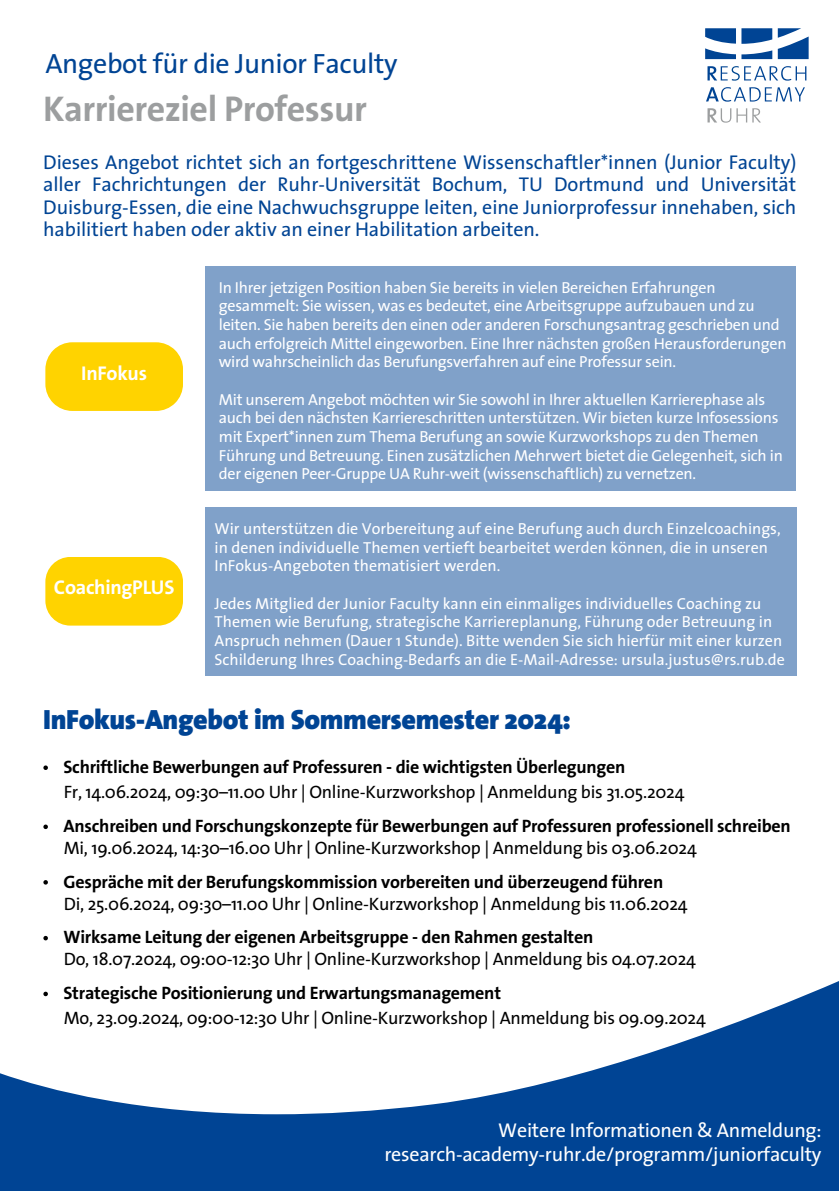
<style>
.page{position:relative;width:839px;height:1191px;background:#fff}
.page>*{position:absolute;margin:0;border:0;box-sizing:border-box;transform-origin:0 0}
.t1{font:700 36px "The Sans B7";letter-spacing:-.015em;color:#9c9e9f}
.t2{font:900 28px "The Sans";letter-spacing:-.015em;color:#004494}
.t3{font:28px "The Sans";letter-spacing:-.015em;color:#004494}
.t4{font:20px/22.4px "The Sans";letter-spacing:-.005em;color:#004494;text-align:justify}
.t5{font:20px/24px "The Sans";letter-spacing:-.015em;color:#fff;text-align:right}
.t6{font:700 20px "The Sans B7";letter-spacing:-.015em;color:#fff}
.t7{font:18px "The Sans";letter-spacing:-.015em;color:#000}
.t8{font:700 18px "The Sans B7";letter-spacing:-.015em;color:#000}
.t9{font:16px/18.6px "The Sans";letter-spacing:-.015em;color:#fff}
</style>
<div class="page">
<svg style="left:0;top:981px;width:838px;height:206px;fill:#004494"></svg>
<hr style="left:0;top:1187px;width:838px;height:4px;background:#004494">
<svg style="left:707px;top:66px;width:99px;height:15px"></svg>
<svg style="left:706px;top:87px;width:98px;height:15px"></svg>
<svg style="left:707px;top:108px;width:54px;height:15px"></svg>
<svg style="left:705px;top:28px;width:103px;height:31px"></svg>
<svg style="left:45px;top:342px;width:138px;height:69px"></svg>
<div style="left:45px;top:557px;width:138px;height:69px;background:#ffd300;border-radius:25px"></div>
<div style="left:205px;top:266px;width:591px;height:225px;background:#80a1c9"></div>
<div style="left:205px;top:507px;width:591px;height:168px;background:#80a1c9"></div>
<svg style="left:43px;top:765px;width:5px;height:5px"></svg>
<svg style="left:43px;top:825px;width:5px;height:4px"></svg>
<svg style="left:43px;top:880px;width:5px;height:5px"></svg>
<svg style="left:43px;top:936px;width:5px;height:4px"></svg>
<svg style="left:43px;top:992px;width:5px;height:4px"></svg>
<p class="t3" style="left:45px;top:52px;width:353px">Angebot für die Junior Faculty</p>
<p class="t1" style="left:43px;top:90px;width:325px">Karriereziel Professur</p>
<h2 class="t4" style="left:43px;top:152px;width:754px">Dieses Angebot richtet sich an fortgeschrittene Wissenschaftler*innen (Junior Faculty) aller Fachrichtungen der Ruhr-Universität Bochum, TU Dortmund und Universität Duisburg-Essen, die eine Nachwuchsgruppe leiten, eine Juniorprofessur innehaben, sich habilitiert haben oder aktiv an einer Habilitation arbeiten.</h2>
<h2 class="t6" style="left:81px;top:363px;width:67px">InFokus</h2>
<h1 class="t6" style="left:54px;top:577px;width:122px">CoachingPLUS</h1>
<p class="t9" style="left:219px;top:279px;width:569px">In Ihrer jetzigen Position haben Sie bereits in vielen Bereichen Erfahrungen gesammelt: Sie wissen, was es bedeutet, eine Arbeitsgruppe aufzubauen und zu leiten. Sie haben bereits den einen oder anderen Forschungsantrag geschrieben und auch erfolgreich Mittel eingeworben. Eine Ihrer nächsten großen Herausforderungen wird wahrscheinlich das Berufungsverfahren auf eine Professur sein.</p>
<h3 class="t9" style="left:219px;top:391px;width:565px">Mit unserem Angebot möchten wir Sie sowohl in Ihrer aktuellen Karrierephase als auch bei den nächsten Karriereschritten unterstützen. Wir bieten kurze Infosessions mit Expert*innen zum Thema Berufung an sowie Kurzworkshops zu den Themen Führung und Betreuung. Einen zusätzlichen Mehrwert bietet die Gelegenheit, sich in der eigenen Peer-Gruppe UA Ruhr-weit (wissenschaftlich) zu vernetzen.</h3>
<p class="t9" style="left:214px;top:521px;width:567px">Wir unterstützen die Vorbereitung auf eine Berufung auch durch Einzelcoachings, in denen individuelle Themen vertieft bearbeitet werden können, die in unseren<br>InFokus-Angeboten thematisiert werden.</p>
<p class="t9" style="left:214px;top:595px;width:571px">Jedes Mitglied der Junior Faculty kann ein einmaliges individuelles Coaching zu Themen wie Berufung, strategische Karriereplanung, Führung oder Betreuung in Anspruch nehmen (Dauer 1 Stunde). Bitte wenden Sie sich hierfür mit einer kurzen Schilderung Ihres Coaching-Bedarfs an die E-Mail-Adresse: ursula.justus@rs.rub.de</p>
<h3 class="t2" style="left:43px;top:708px;width:529px">InFokus-Angebot im Sommersemester 2024:</h3>
<h3 class="t8" style="left:63px;top:757px;width:563px">Schriftliche Bewerbungen auf Professuren - die wichtigsten Überlegungen</h3>
<h4 class="t7" style="left:64px;top:785px;width:622px">Fr, 14.06.2024, 09:30–11.00 Uhr | Online-Kurzworkshop | Anmeldung bis 31.05.2024</h4>
<p class="t8" style="left:63px;top:817px;width:728px">Anschreiben und Forschungskonzepte für Bewerbungen auf Professuren professionell schreiben</p>
<h4 class="t7" style="left:64px;top:840px;width:634px">Mi, 19.06.2024, 14:30–16.00 Uhr | Online-Kurzworkshop | Anmeldung bis 03.06.2024</h4>
<p class="t8" style="left:63px;top:872px;width:601px">Gespräche mit der Berufungskommission vorbereiten und überzeugend führen</p>
<h4 class="t7" style="left:64px;top:896px;width:625px">Di, 25.06.2024, 09:30–11.00 Uhr | Online-Kurzworkshop | Anmeldung bis 11.06.2024</h4>
<p class="t8" style="left:63px;top:928px;width:531px">Wirksame Leitung der eigenen Arbeitsgruppe - den Rahmen gestalten</p>
<h4 class="t7" style="left:64px;top:952px;width:633px">Do, 18.07.2024, 09:00-12:30 Uhr | Online-Kurzworkshop | Anmeldung bis 04.07.2024</h4>
<p class="t8" style="left:63px;top:984px;width:439px">Strategische Positionierung und Erwartungsmanagement</p>
<h4 class="t7" style="left:64px;top:1011px;width:643px">Mo, 23.09.2024, 09:00-12:30 Uhr | Online-Kurzworkshop | Anmeldung bis 09.09.2024</h4>
<p class="t5" style="left:384px;top:1120px;width:438px">Weitere Informationen &amp; Anmeldung: research-academy-ruhr.de/programm/juniorfaculty</p>
</div>
